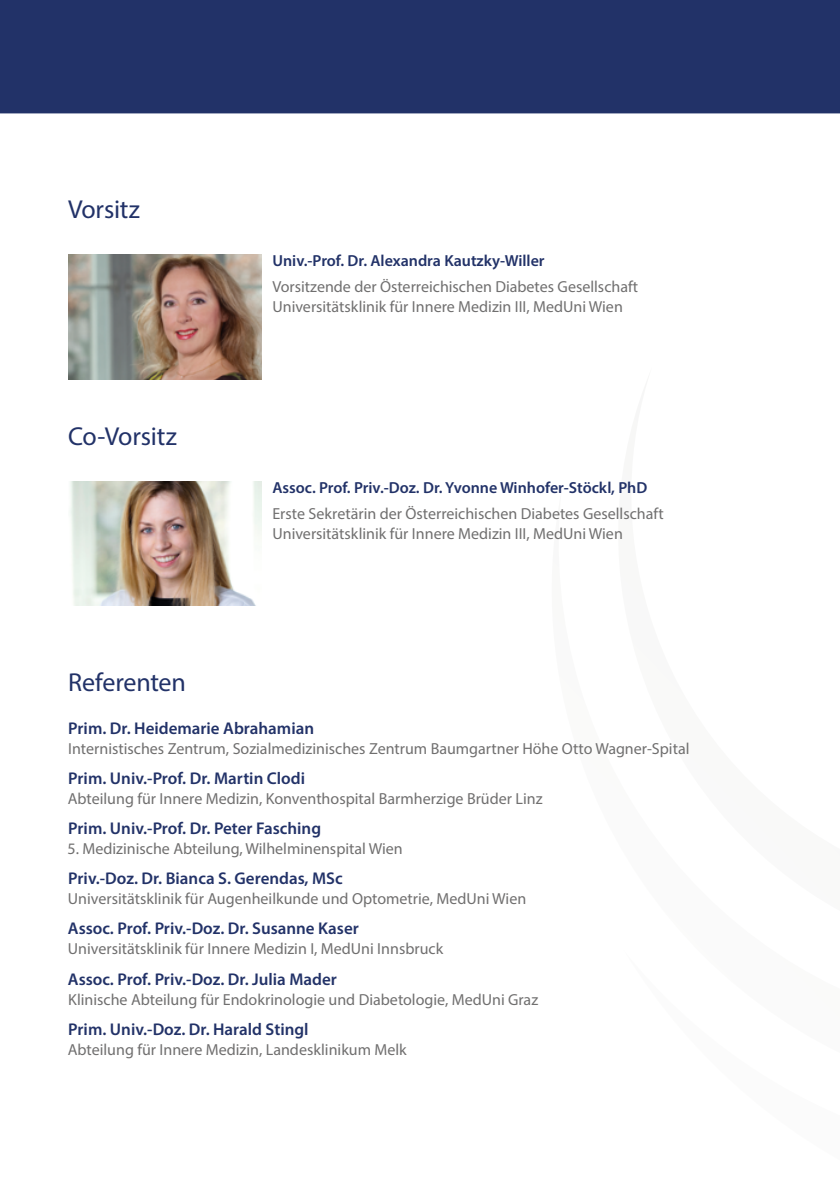
<style>
.page{position:relative;width:840px;height:1191px;background:#fff}
.page>*{position:absolute;margin:0;border:0;box-sizing:border-box;transform-origin:0 0}
.t1{font:26px "Myriad Pro";letter-spacing:-.005em;color:#223268}
.t2{font:600 17px "Myriad Pro";color:#223268}
.t3{font:16px/20px "Myriad Pro";color:#706f6f}
.t4{font:600 16px "Myriad Pro";color:#223268}
</style>
<div class="page">
<div style="left:0;top:0;width:839px;height:113px;background:#223268"></div>
<img style="left:68px;top:254px;width:193px;height:125px">
<img style="left:70px;top:481px;width:191px;height:125px">
<h1 class="t1" style="left:68px;top:193px;width:73px">Vorsitz</h1>
<h1 class="t1" style="left:68px;top:420px;width:110px">Co-Vorsitz</h1>
<p class="t4" style="left:272px;top:251px;width:273px">Univ.-Prof. Dr. Alexandra Kautzky-Willer</p>
<p class="t3" style="left:272px;top:276px;width:367px">Vorsitzende der Österreichischen Diabetes Gesellschaft<br>Universitätsklinik für Innere Medizin III, MedUni Wien</p>
<p class="t4" style="left:272px;top:477px;width:376px">Assoc. Prof. Priv.-Doz. Dr. Yvonne Winhofer-Stöckl, PhD</p>
<p class="t3" style="left:272px;top:503px;width:392px">Erste Sekretärin der Österreichischen Diabetes Gesellschaft<br>Universitätsklinik für Innere Medizin III, MedUni Wien</p>
<h1 class="t1" style="left:68px;top:666px;width:119px">Referenten</h1>
<p class="t2" style="left:68px;top:717px;width:247px">Prim. Dr. Heidemarie Abrahamian</p>
<p class="t3" style="left:68px;top:738px;width:622px">Internistisches Zentrum, Sozialmedizinisches Zentrum Baumgartner Höhe Otto Wagner-Spital</p>
<p class="t2" style="left:68px;top:767px;width:238px">Prim. Univ.-Prof. Dr. Martin Clodi</p>
<p class="t3" style="left:68px;top:788px;width:476px">Abteilung für Innere Medizin, Konventhospital Barmherzige Brüder Linz</p>
<p class="t2" style="left:68px;top:817px;width:254px">Prim. Univ.-Prof. Dr. Peter Fasching</p>
<p class="t3" style="left:68px;top:838px;width:336px">5. Medizinische Abteilung, Wilhelminenspital Wien</p>
<p class="t2" style="left:68px;top:867px;width:276px">Priv.-Doz. Dr. Bianca S. Gerendas, MSc</p>
<p class="t3" style="left:68px;top:888px;width:459px">Universitätsklinik für Augenheilkunde und Optometrie, MedUni Wien</p>
<p class="t2" style="left:68px;top:918px;width:292px">Assoc. Prof. Priv.-Doz. Dr. Susanne Kaser</p>
<p class="t3" style="left:68px;top:938px;width:376px">Universitätsklinik für Innere Medizin I, MedUni Innsbruck</p>
<p class="t2" style="left:68px;top:968px;width:270px">Assoc. Prof. Priv.-Doz. Dr. Julia Mader</p>
<p class="t3" style="left:68px;top:989px;width:471px">Klinische Abteilung für Endokrinologie und Diabetologie, MedUni Graz</p>
<p class="t2" style="left:68px;top:1018px;width:242px">Prim. Univ.-Doz. Dr. Harald Stingl</p>
<p class="t3" style="left:68px;top:1039px;width:340px">Abteilung für Innere Medizin, Landesklinikum Melk</p>
</div>
